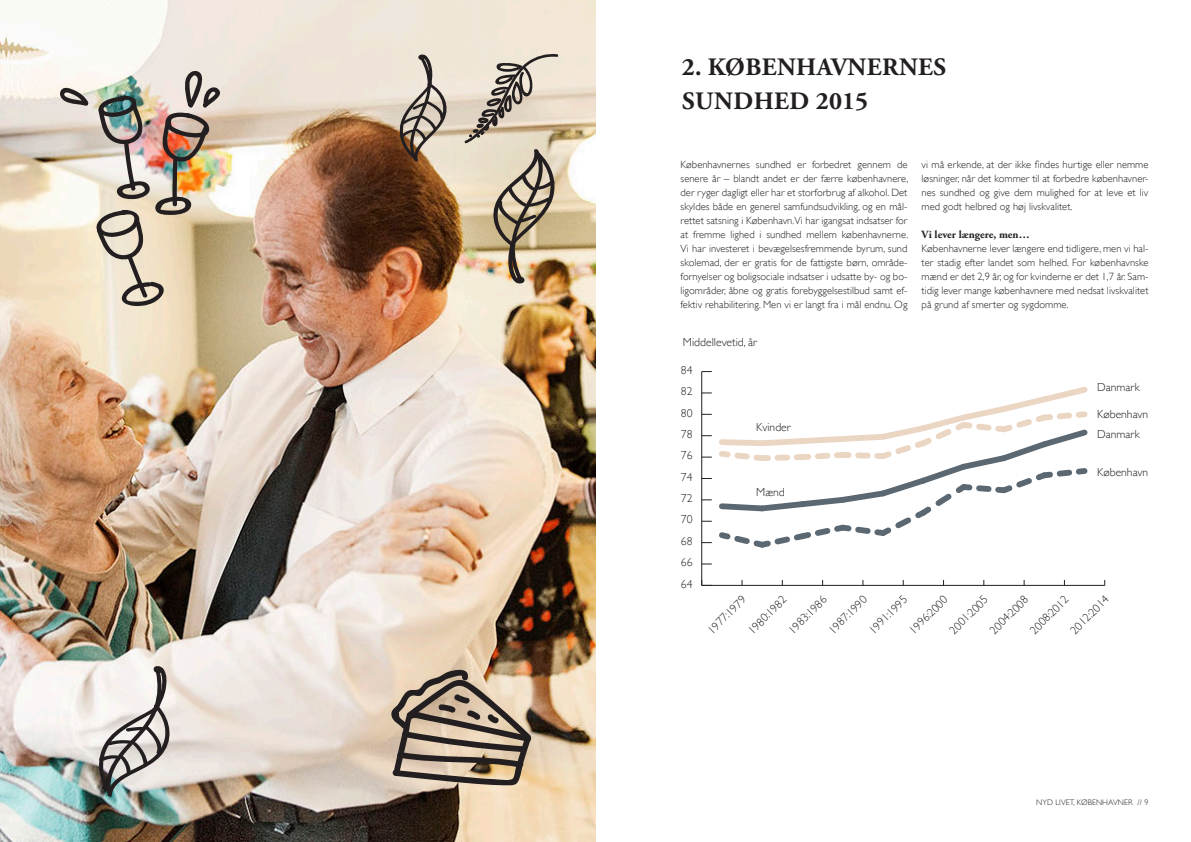
<style>
.page{position:relative;width:1191px;height:842px;background:#fff}
.page>*{position:absolute;margin:0;border:0;box-sizing:border-box;transform-origin:0 0}
.t1{font:700 25px/34px "Adobe Garamond Pro";letter-spacing:.02em;color:#231f20}
.t2{font:300 11.7px "Gill Sans";color:#231f20}
.t3{font:700 11px "Adobe Garamond Pro";letter-spacing:.005em;color:#231f20}
.t4{font:300 10.5px/14px "Gill Sans";letter-spacing:.005em;color:#231f20;text-align:justify}
.t5{font:300 8px "Gill Sans";letter-spacing:.01em;color:#231f20}
</style>
<div class="page">
<img style="left:0;top:0;width:595px;height:842px">
<hr style="left:701px;top:585px;width:403px;height:1px;background:#231f20">
<hr style="left:701px;top:372px;width:1px;height:213px;background:#231f20">
<svg style="left:701px;top:580px;width:11px;height:6px"></svg>
<svg style="left:701px;top:383px;width:387px;height:169px"></svg>
<img style="left:58px;top:70px;width:168px;height:236px">
<svg style="left:390px;top:667px;width:143px;height:118px"></svg>
<svg style="left:96px;top:665px;width:78px;height:133px"></svg>
<svg style="left:397px;top:54px;width:53px;height:108px"></svg>
<img style="left:464px;top:53px;width:94px;height:232px">
<h1 class="t1" style="left:682px;top:50px;width:266px">2. KØBENHAVNERNES<br>SUNDHED 2015</h1>
<p class="t4" style="left:680px;top:159px;width:229px">Københavnernes sundhed er forbedret gennem de senere år – blandt andet er der færre københavnere, der ryger dagligt eller har et storforbrug af alkohol. Det skyldes både en generel samfundsudvikling, og en mål&shy;rettet satsning i København.Vi har igangsat indsatser for at fremme lighed i sundhed mellem københavnerne.<br>Vi har investeret i bevægelsesfremmende byrum, sund skolemad, der er gratis for de fattigste børn, område&shy;fornyelser og boligsociale indsatser i udsatte by- og bo&shy;ligområder, åbne og gratis forebyggelsestilbud samt ef&shy;fektiv rehabilitering. Men vi er langt fra i mål endnu. Og</p>
<p class="t4" style="left:921px;top:158px;width:228px">vi må erkende, at der ikke findes hurtige eller nemme løsninger, når det kommer til at forbedre københavner&shy;nes sundhed og give dem mulighed for at leve et liv med godt helbred og høj livskvalitet.</p>
<p class="t3" style="left:921px;top:229px;width:110px">Vi lever længere, men…</p>
<p class="t4" style="left:921px;top:243px;width:228px">Københavnerne lever længere end tidligere, men vi hal&shy;ter stadig efter landet som helhed. For københavnske mænd er det 2,9 år, og for kvinderne er det 1,7 år. Sam&shy;tidig lever mange københavnere med nedsat livskvalitet på grund af smerter og sygdomme.</p>
<p class="t2" style="left:683px;top:335px;width:76px">Middellevetid, år</p>
<p class="t2" style="left:681px;top:363px;width:13px">84</p>
<p class="t2" style="left:681px;top:385px;width:13px">82</p>
<p class="t2" style="left:681px;top:406px;width:13px">80</p>
<p class="t2" style="left:681px;top:427px;width:13px">78</p>
<p class="t2" style="left:681px;top:449px;width:13px">76</p>
<p class="t2" style="left:681px;top:470px;width:13px">74</p>
<p class="t2" style="left:681px;top:492px;width:13px">72</p>
<p class="t2" style="left:681px;top:513px;width:13px">70</p>
<p class="t2" style="left:681px;top:534px;width:13px">68</p>
<p class="t2" style="left:681px;top:556px;width:13px">66</p>
<p class="t2" style="left:681px;top:577px;width:13px">64</p>
<p class="t2" style="left:1097px;top:380px;width:44px">Danmark</p>
<p class="t2" style="left:756px;top:421px;width:36px">Kvinder</p>
<p class="t2" style="left:756px;top:485px;width:30px">Mænd</p>
<p class="t2" style="left:1097px;top:407px;width:52px">København</p>
<p class="t2" style="left:1097px;top:427px;width:44px">Danmark</p>
<p class="t2" style="left:1097px;top:465px;width:52px">København</p>
<p class="t2" style="left:705px;top:627px;width:50px;rotate:-45deg">1977:1979</p>
<p class="t2" style="left:745px;top:627px;width:50px;rotate:-45deg">1980:1982</p>
<p class="t2" style="left:785px;top:627px;width:50px;rotate:-45deg">1983:1986</p>
<p class="t2" style="left:826px;top:627px;width:50px;rotate:-45deg">1987:1990</p>
<p class="t2" style="left:866px;top:627px;width:50px;rotate:-45deg">1991:1995</p>
<p class="t2" style="left:906px;top:627px;width:50px;rotate:-45deg">1996:2000</p>
<p class="t2" style="left:947px;top:627px;width:50px;rotate:-45deg">2001:2005</p>
<p class="t2" style="left:987px;top:627px;width:50px;rotate:-45deg">2004:2008</p>
<p class="t2" style="left:1027px;top:627px;width:50px;rotate:-45deg">2008:2012</p>
<p class="t2" style="left:1067px;top:627px;width:50px;rotate:-45deg">2012:2014</p>
<p class="t5" style="left:1036px;top:799px;width:114px">NYD LIVET, KØBENHAVNER // 9</p>
</div>
